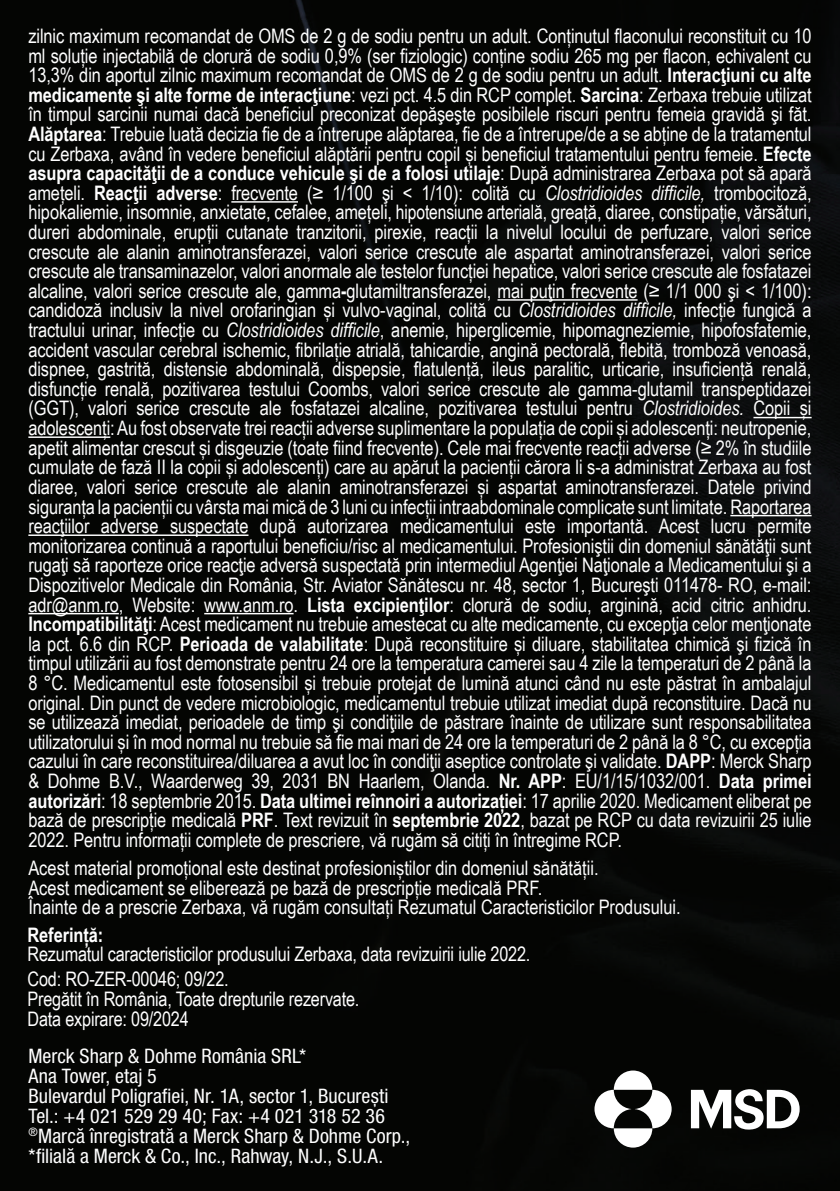
<style>
.page{position:relative;width:840px;height:1191px;background:#fff}
.page>*{position:absolute;margin:0;border:0;box-sizing:border-box;transform-origin:0 0}
.t1{font:20px/19.6px "Arial Narrow";color:#fff}
.t2{font:condensed 20px/20px "Helvetica Neue LT Pro";color:#fff}
.t3{font:700 20px "Arial Narrow";letter-spacing:-.005em;color:#fff}
.s1{font-weight:700}
.s2{font-style:italic}
</style>
<div class="page">
<div style="left:0;top:0;width:839px;height:1191px;background:#040503"></div>
<hr style="left:231px;top:201px;width:67px;height:2px;background:#fff">
<hr style="left:497px;top:299px;width:140px;height:2px;background:#fff">
<hr style="left:753px;top:417px;width:58px;height:1px;background:#fff">
<hr style="left:28px;top:436px;width:82px;height:2px;background:#fff">
<hr style="left:730px;top:515px;width:81px;height:1px;background:#fff">
<hr style="left:28px;top:534px;width:220px;height:2px;background:#fff">
<hr style="left:28px;top:613px;width:91px;height:1px;background:#fff">
<hr style="left:204px;top:613px;width:89px;height:1px;background:#fff">
<svg style="left:613px;top:1070px;width:39px;height:19px"></svg>
<svg style="left:613px;top:1128px;width:39px;height:19px"></svg>
<svg style="left:594px;top:1089px;width:37px;height:39px"></svg>
<svg style="left:634px;top:1089px;width:37px;height:39px"></svg>
<svg style="left:690px;top:1089px;width:109px;height:40px"></svg>
<p class="t1" style="left:28px;top:25px;width:784px;text-align:justify">zilnic maximum recomandat de OMS de 2 g de sodiu pentru un adult. Conținutul flaconului reconstituit cu 10 ml soluție injectabilă de clorură de sodiu 0,9% (ser fiziologic) conține sodiu 265 mg per flacon, echivalent cu 13,3% din aportul zilnic maximum recomandat de OMS de 2 g de sodiu pentru un adult. <span class="s1">Interacţiuni cu alte medicamente şi alte forme de interacţiune</span>: vezi pct. 4.5 din RCP complet. <span class="s1">Sarcina</span>: Zerbaxa trebuie utilizat în timpul sarcinii numai dacă beneficiul preconizat depăşeşte posibilele riscuri pentru femeia gravidă şi făt.<br><span class="s1">Alăptarea</span>: Trebuie luată decizia fie de a întrerupe alăptarea, fie de a întrerupe/de a se abține de la tratamentul cu Zerbaxa, având în vedere beneficiul alăptării pentru copil și beneficiul tratamentului pentru femeie. <span class="s1">Efecte asupra capacităţii de a conduce vehicule şi de a folosi utilaje</span>: După administrarea Zerbaxa pot să apară amețeli. <span class="s1">Reacţii adverse</span>: frecvente (≥ 1/100 şi &lt; 1/10): colită cu <span class="s2">Clostridioides difficile,</span> trombocitoză, hipokaliemie, insomnie, anxietate, cefalee, amețeli, hipotensiune arterială, greață, diaree, constipație, vărsături, dureri abdominale, erupții cutanate tranzitorii, pirexie, reacții la nivelul locului de perfuzare, valori serice crescute ale alanin aminotransferazei, valori serice crescute ale aspartat aminotransferazei, valori serice crescute ale transaminazelor, valori anormale ale testelor funcției hepatice, valori serice crescute ale fosfatazei alcaline, valori serice crescute ale, gamma<span class="s1">-</span>glutamiltransferazei, mai puţin frecvente (≥ 1/1 000 şi &lt; 1/100): candidoză inclusiv la nivel orofaringian și vulvo-vaginal, colită cu <span class="s2">Clostridioides difficile,</span> infecție fungică a tractului urinar, infecție cu <span class="s2">Clostridioides difficile</span>, anemie, hiperglicemie, hipomagneziemie, hipofosfatemie, accident vascular cerebral ischemic, fibrilație atrială, tahicardie, angină pectorală, flebită, tromboză venoasă, dispnee, gastrită, distensie abdominală, dispepsie, flatulență, ileus paralitic, urticarie, insuficiență renală, disfuncție renală, pozitivarea testului Coombs, valori serice crescute ale gamma-glutamil transpeptidazei (GGT), valori serice crescute ale fosfatazei alcaline, pozitivarea testului pentru <span class="s2">Clostridioides.</span> Copii și adolescenți: Au fost observate trei reacții adverse suplimentare la populația de copii și adolescenți: neutropenie, apetit alimentar crescut și disgeuzie (toate fiind frecvente). Cele mai frecvente reacții adverse (≥ 2% în studiile cumulate de fază II la copii și adolescenți) care au apărut la pacienții cărora li s-a administrat Zerbaxa au fost diaree, valori serice crescute ale alanin aminotransferazei și aspartat aminotransferazei. Datele privind siguranța la pacienții cu vârsta mai mică de 3 luni cu infecții intraabdominale complicate sunt limitate. Raportarea reacţiilor adverse suspectate după autorizarea medicamentului este importantă. Acest lucru permite monitorizarea continuă a raportului beneficiu/risc al medicamentului. Profesioniştii din domeniul sănătăţii sunt rugaţi să raporteze orice reacţie adversă suspectată prin intermediul Agenţiei Naţionale a Medicamentului şi a Dispozitivelor Medicale din România, Str. Aviator Sănătescu nr. 48, sector 1, Bucureşti 011478- RO, e-mail: adr@anm.ro, Website: www.anm.ro. <span class="s1">Lista excipienţilor</span>: clorură de sodiu, arginină, acid citric anhidru.<br><span class="s1">Incompatibilităţi</span>: Acest medicament nu trebuie amestecat cu alte medicamente, cu excepţia celor menţionate la pct. 6.6 din RCP. <span class="s1">Perioada de valabilitate</span>: După reconstituire și diluare, stabilitatea chimică şi fizică în timpul utilizării au fost demonstrate pentru 24 ore la temperatura camerei sau 4 zile la temperaturi de 2 până la 8 °C. Medicamentul este fotosensibil și trebuie protejat de lumină atunci când nu este păstrat în ambalajul original. Din punct de vedere microbiologic, medicamentul trebuie utilizat imediat după reconstituire. Dacă nu se utilizează imediat, perioadele de timp şi condiţiile de păstrare înainte de utilizare sunt responsabilitatea utilizatorului și în mod normal nu trebuie să fie mai mari de 24 ore la temperaturi de 2 până la 8 °C, cu excepția cazului în care reconstituirea/diluarea a avut loc în condiţii aseptice controlate şi validate. <span class="s1">DAPP</span>: Merck Sharp &amp; Dohme B.V., Waarderweg 39, 2031 BN Haarlem, Olanda. <span class="s1">Nr. APP</span>: EU/1/15/1032/001. <span class="s1">Data primei autorizări</span>: 18 septembrie 2015. <span class="s1">Data ultimei reînnoiri a autorizației</span>: 17 aprilie 2020. Medicament eliberat pe bază de prescripție medicală <span class="s1">PRF</span>. Text revizuit în <span class="s1">septembrie 2022</span>, bazat pe RCP cu data revizuirii 25 iulie 2022. Pentru informații complete de prescriere, vă rugăm să citiți în întregime RCP.</p>
<p class="t1" style="left:28px;top:857px;width:653px">Acest material promoțional este destinat profesioniștilor din domeniul sănătății.<br>Acest medicament se eliberează pe bază de prescripție medicală PRF.<br>Înainte de a prescrie Zerbaxa, vă rugăm consultați Rezumatul Caracteristicilor Produsului.</p>
<p class="t3" style="left:28px;top:919px;width:77px">Referință:</p>
<p class="t1" style="left:28px;top:940px;width:504px;line-height:25.2px">Rezumatul caracteristicilor produsului Zerbaxa, data revizuirii iulie 2022.<br>Cod: RO-ZER-00046; 09/22.</p>
<p class="t1" style="left:28px;top:988px;width:333px">Pregătit în România, Toate drepturile rezervate.<br>Data expirare: 09/2024</p>
<p class="t2" style="left:28px;top:1045px;width:383px">Merck Sharp &amp; Dohme România SRL*<br>Ana Tower, etaj 5<br>Bulevardul Poligrafiei, Nr. 1A, sector 1, București Tel.: +4 021 529 29 40; Fax: +4 021 318 52 36 <sup>®</sup>Marcă înregistrată a Merck Sharp &amp; Dohme Corp., *filială a Merck &amp; Co., Inc., Rahway, N.J., S.U.A.</p>
</div>
